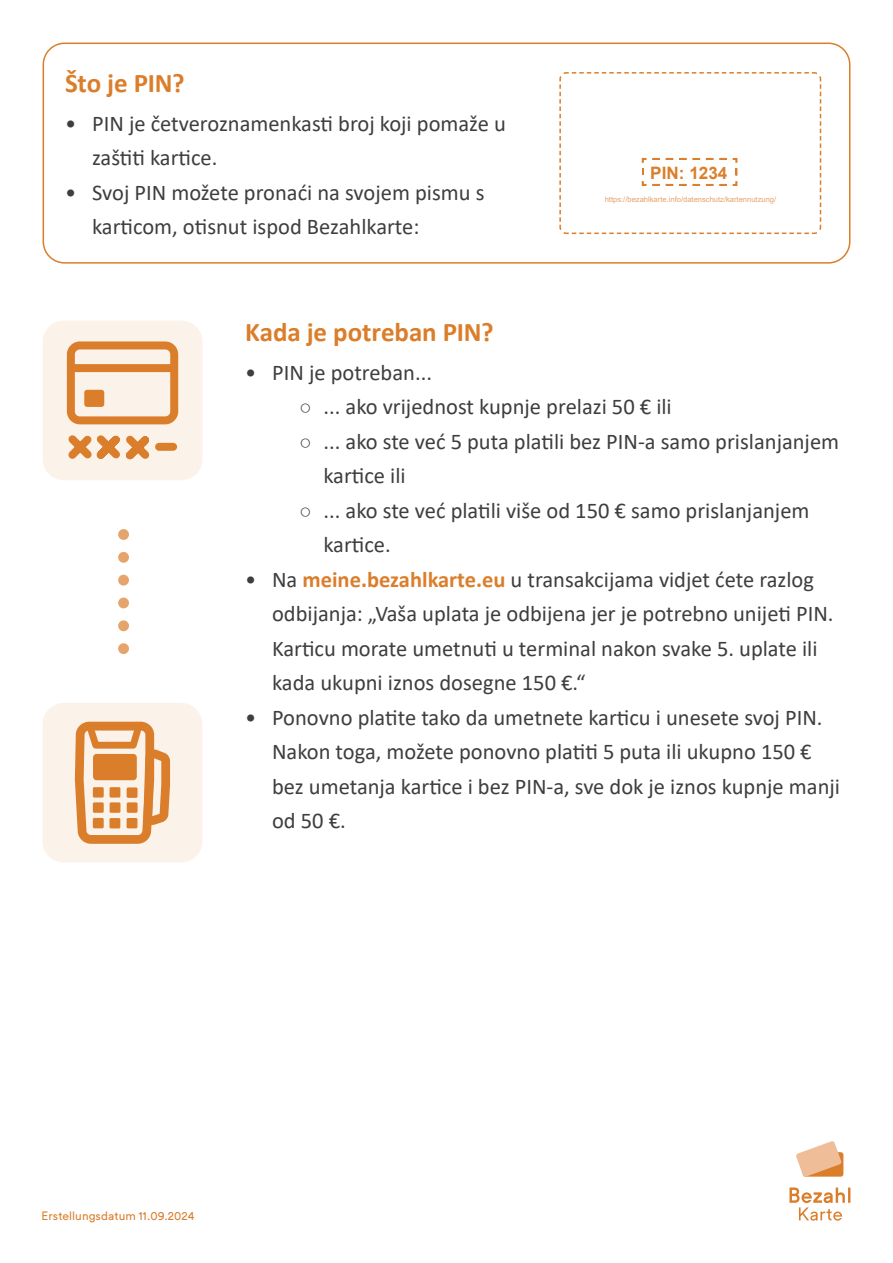
<style>
.page{position:relative;width:893px;height:1263px;background:#fff}
.page>*{position:absolute;margin:0;border:0;box-sizing:border-box;transform-origin:0 0}
.t1{font:700 27px "Calibri";letter-spacing:-.005em;color:#db7e2b}
.t2{font:22.5px/34.5px "Calibri";color:#3e3e3e}
.t3{font:700 17.1px "Arial";color:#db7e2b}
.t4{font:12px "Josala";color:#db7e2b}
.t5{font:7.65px "Arial";color:#e7a369}
.s1{font-family:"Garamond";font-size:21px}
.s2{font-weight:700;color:#db7e2b}
</style>
<div class="page">
<div style="left:43px;top:43px;width:807px;height:221px;border:2px solid #db7e2b;border-radius:21px"></div>
<svg style="left:789px;top:1187px;width:61px;height:34px"></svg>
<div style="left:803px;top:1152px;width:40px;height:25px;background:#db7e2b;border-radius:3px"></div>
<svg style="left:796px;top:1141px;width:46px;height:36px"></svg>
<div style="left:43px;top:320px;width:160px;height:160px;background:#fbf2ea;border-radius:21px"></div>
<div style="left:42px;top:703px;width:160px;height:160px;background:#fbf2ea;border-radius:21px"></div>
<svg style="left:75px;top:721px;width:95px;height:123px"></svg>
<div style="left:93px;top:802px;width:11px;height:11px;background:#db7e2b"></div>
<div style="left:110px;top:802px;width:10px;height:11px;background:#db7e2b"></div>
<div style="left:127px;top:802px;width:11px;height:11px;background:#db7e2b"></div>
<div style="left:93px;top:787px;width:11px;height:10px;background:#db7e2b"></div>
<div style="left:110px;top:787px;width:10px;height:10px;background:#db7e2b"></div>
<div style="left:127px;top:787px;width:11px;height:11px;background:#db7e2b"></div>
<svg style="left:66px;top:341px;width:113px;height:119px"></svg>
<div style="left:118px;top:529px;width:11px;height:11px;background:#e5a46b;border-radius:50%"></div>
<div style="left:118px;top:552px;width:11px;height:11px;background:#e5a46b;border-radius:50%"></div>
<div style="left:118px;top:575px;width:11px;height:11px;background:#e5a46b;border-radius:50%"></div>
<div style="left:118px;top:597px;width:11px;height:11px;background:#e5a46b;border-radius:50%"></div>
<div style="left:118px;top:620px;width:11px;height:11px;background:#e5a46b;border-radius:50%"></div>
<div style="left:118px;top:643px;width:11px;height:11px;background:#e5a46b;border-radius:50%"></div>
<svg style="left:559px;top:72px;width:263px;height:163px"></svg>
<p class="t1" style="left:65px;top:64px;width:121px">Što je PIN?</p>
<p class="t2" style="left:92px;top:105px;width:415px;text-indent:-27px">• PIN je četveroznamenkasti broj koji pomaže u zaštiti kartice.</p>
<p class="t2" style="left:92px;top:174px;width:394px;text-indent:-27px">• Svoj PIN možete pronaći na svojem pismu s karticom, otisnut ispod Bezahlkarte:</p>
<p class="t3" style="left:650px;top:161px;width:79px">PIN: 1234</p>
<p class="t5" style="left:605px;top:194px;width:173px">https://bezahlkarte.info/datenschutz/kartennutzung/</p>
<p class="t1" style="left:245px;top:313px;width:250px">Kada je potreban PIN?</p>
<p class="t2" style="left:245px;top:354px;width:188px">• PIN je potreban...</p>
<p class="t2" style="left:299px;top:389px;width:374px"><span class="s1">○</span> ... ako vrijednost kupnje prelazi 50 € ili</p>
<p class="t2" style="left:323px;top:423px;width:517px;text-indent:-24px"><span class="s1">○</span> ... ako ste već 5 puta platili bez PIN-a samo prislanjanjem kartice ili</p>
<p class="t2" style="left:323px;top:492px;width:488px;text-indent:-24px"><span class="s1">○</span> ... ako ste već platili više od 150 € samo prislanjanjem kartice.</p>
<p class="t2" style="left:272px;top:561px;width:563px;text-indent:-27px">• Na <span class="s2">meine.bezahlkarte.eu</span> u transakcijama vidjet ćete razlog odbijanja: „Vaša uplata je odbijena jer je potrebno unijeti PIN.<br>Karticu morate umetnuti u terminal nakon svake 5. uplate ili kada ukupni iznos dosegne 150 €.“</p>
<p class="t2" style="left:272px;top:699px;width:569px;text-indent:-27px">• Ponovno platite tako da umetnete karticu i unesete svoj PIN.<br>Nakon toga, možete ponovno platiti 5 puta ili ukupno 150 € bez umetanja kartice i bez PIN-a, sve dok je iznos kupnje manji od 50 €.</p>
<p class="t4" style="left:42px;top:1210px;width:155px">Erstellungsdatum 11.09.2024</p>
</div>
